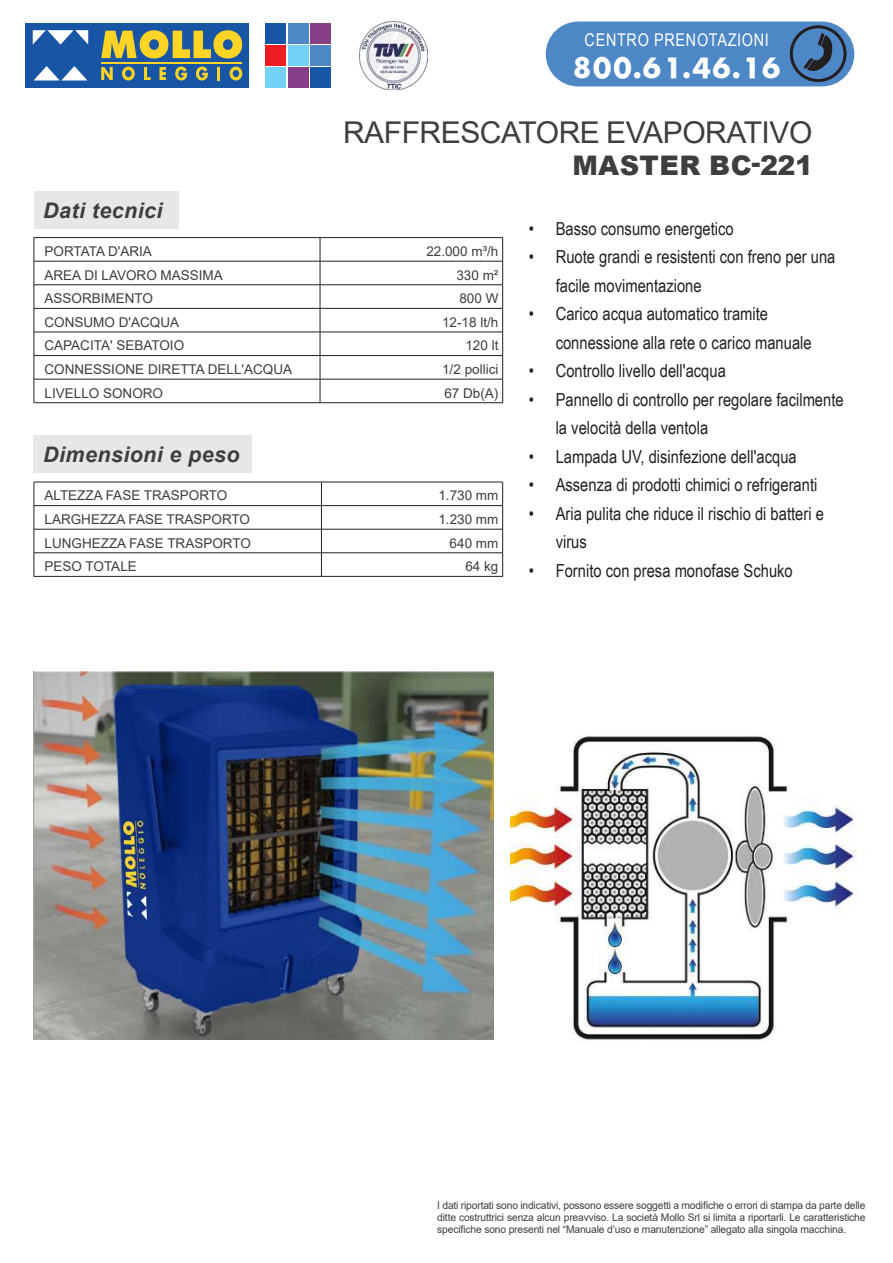
<style>
.page{position:relative;width:893px;height:1263px;background:#fff}
.page>*{position:absolute;margin:0;border:0;box-sizing:border-box;transform-origin:0 0}
.t1{font:30px "Arial";letter-spacing:-.015em;color:#3e3e3f}
.t2{font:27.3px "Futura ICG Bold";color:#fff}
.t3{font:900 27px "Arial";letter-spacing:.015em;color:#3e3e3f}
.t4{font:italic 700 21.45px "Arial";letter-spacing:.02em;color:#3e3e3f}
.t5{font:18px/28.5px "Arial Narrow";color:#231f20}
.t6{font:17.55px "Arial Narrow";letter-spacing:.04em;color:#fff}
.t7{font:13.5px "Arial";color:#3e3e3f}
.t8{font:10.5px/12px "Arial";letter-spacing:-.015em;color:#3e3e3f;text-align:justify}
</style>
<div class="page">
<div style="left:266px;top:23px;width:20px;height:20px;background:#1855a4"></div>
<div style="left:310px;top:67px;width:21px;height:21px;background:#1855a4"></div>
<div style="left:288px;top:23px;width:21px;height:20px;background:#4d87c6"></div>
<div style="left:310px;top:45px;width:21px;height:21px;background:#4d87c6"></div>
<div style="left:310px;top:23px;width:21px;height:20px;background:#843f87"></div>
<div style="left:288px;top:67px;width:21px;height:21px;background:#843f87"></div>
<div style="left:288px;top:45px;width:21px;height:21px;background:#72d1f6"></div>
<div style="left:266px;top:67px;width:20px;height:21px;background:#72d1f6"></div>
<div style="left:266px;top:45px;width:20px;height:21px;background:#ee1d23"></div>
<div style="left:26px;top:23px;width:223px;height:65px;background:#1855a4"></div>
<svg style="left:101px;top:30px;width:141px;height:29px"></svg>
<svg style="left:101px;top:67px;width:12px;height:13px"></svg>
<svg style="left:122px;top:67px;width:13px;height:13px"></svg>
<svg style="left:144px;top:67px;width:7px;height:13px"></svg>
<svg style="left:159px;top:67px;width:7px;height:13px"></svg>
<svg style="left:175px;top:67px;width:12px;height:13px"></svg>
<svg style="left:196px;top:67px;width:12px;height:13px"></svg>
<svg style="left:217px;top:67px;width:3px;height:13px"></svg>
<svg style="left:230px;top:67px;width:12px;height:13px"></svg>
<hr style="left:101px;top:62px;width:141px;height:1px;background:#ffd424">
<svg style="left:34px;top:66px;width:53px;height:14px"></svg>
<svg style="left:33px;top:30px;width:55px;height:15px"></svg>
<img style="left:360px;top:22px;width:67px;height:67px">
<div style="left:34px;top:191px;width:144px;height:38px;background:#e6e7e9"></div>
<div style="left:34px;top:436px;width:218px;height:37px;background:#e6e7e9"></div>
<svg style="left:34px;top:482px;width:469px;height:94px"></svg>
<hr style="left:34px;top:576px;width:287px;height:1px;background:#231f20">
<hr style="left:321px;top:576px;width:182px;height:1px;background:#231f20">
<div style="left:545px;top:21px;width:310px;height:66px;background:#4d87c6;border-radius:33px"></div>
<div style="left:544px;top:20px;width:312px;height:68px;border:1px solid #fff;border-radius:33px"></div>
<svg style="left:803px;top:33px;width:34px;height:43px"></svg>
<div style="left:790px;top:25px;width:56px;height:57px;border:3px solid #231f20;border-radius:50%"></div>
<svg style="left:35px;top:238px;width:285px;height:164px"></svg>
<hr style="left:34px;top:237px;width:286px;height:1px;background:#231f20">
<hr style="left:320px;top:237px;width:183px;height:1px;background:#231f20">
<hr style="left:34px;top:261px;width:286px;height:1px;background:#231f20">
<hr style="left:34px;top:284px;width:286px;height:1px;background:#231f20">
<hr style="left:34px;top:308px;width:286px;height:1px;background:#231f20">
<hr style="left:34px;top:332px;width:286px;height:1px;background:#231f20">
<hr style="left:34px;top:355px;width:286px;height:1px;background:#231f20">
<hr style="left:34px;top:379px;width:286px;height:1px;background:#231f20">
<svg style="left:34px;top:238px;width:1px;height:164px"></svg>
<svg style="left:320px;top:238px;width:183px;height:164px"></svg>
<hr style="left:34px;top:402px;width:286px;height:1px;background:#231f20">
<hr style="left:320px;top:402px;width:183px;height:1px;background:#231f20">
<img style="left:511px;top:735px;width:347px;height:306px">
<img style="left:34px;top:672px;width:460px;height:368px">
<p class="t6" style="left:585px;top:27px;width:186px">CENTRO PRENOTAZIONI</p>
<h2 class="t2" style="left:572px;top:49px;width:211px">800.61.46.16</h2>
<h1 class="t1" style="left:343px;top:112px;width:471px">RAFFRESCATORE EVAPORATIVO</h1>
<p class="t4" style="left:43px;top:196px;width:121px">Dati tecnici</p>
<p class="t7" style="left:45px;top:242px;width:109px">PORTATA D'ARIA</p>
<p class="t7" style="left:426px;top:242px;width:74px">22.000 m³/h</p>
<p class="t7" style="left:45px;top:266px;width:180px">AREA DI LAVORO MASSIMA</p>
<p class="t7" style="left:456px;top:266px;width:44px">330 m²</p>
<p class="t7" style="left:45px;top:289px;width:110px">ASSORBIMENTO</p>
<p class="t7" style="left:459px;top:289px;width:41px">800 W</p>
<p class="t7" style="left:45px;top:313px;width:136px">CONSUMO D'ACQUA</p>
<p class="t7" style="left:442px;top:313px;width:58px">12-18 lt/h</p>
<p class="t7" style="left:45px;top:336px;width:141px">CAPACITA' SEBATOIO</p>
<p class="t7" style="left:465px;top:336px;width:35px">120 lt</p>
<p class="t7" style="left:45px;top:360px;width:249px">CONNESSIONE DIRETTA DELL'ACQUA</p>
<p class="t7" style="left:442px;top:360px;width:58px">1/2 pollici</p>
<p class="t7" style="left:45px;top:383px;width:120px">LIVELLO SONORO</p>
<p class="t7" style="left:444px;top:383px;width:56px">67 Db(A)</p>
<p class="t4" style="left:43px;top:440px;width:198px">Dimensioni e peso</p>
<p class="t7" style="left:45px;top:486px;width:184px">ALTEZZA FASE TRASPORTO</p>
<p class="t7" style="left:438px;top:486px;width:62px">1.730 mm</p>
<p class="t7" style="left:45px;top:510px;width:207px">LARGHEZZA FASE TRASPORTO</p>
<p class="t7" style="left:438px;top:510px;width:62px">1.230 mm</p>
<p class="t7" style="left:45px;top:534px;width:208px">LUNGHEZZA FASE TRASPORTO</p>
<p class="t7" style="left:450px;top:534px;width:50px">640 mm</p>
<p class="t7" style="left:45px;top:557px;width:94px">PESO TOTALE</p>
<p class="t7" style="left:465px;top:557px;width:35px">64 kg</p>
<h3 class="t3" style="left:572px;top:146px;width:242px">MASTER BC-221</h3>
<p class="t5" style="left:529px;top:213px;width:207px">• Basso consumo energetico</p>
<p class="t5" style="left:556px;top:242px;width:281px;text-indent:-27px">• Ruote grandi e resistenti con freno per una facile movimentazione</p>
<p class="t5" style="left:556px;top:299px;width:257px;text-indent:-27px">• Carico acqua automatico tramite connessione alla rete o carico manuale</p>
<p class="t5" style="left:529px;top:356px;width:199px">• Controllo livello dell'acqua</p>
<p class="t5" style="left:556px;top:384px;width:289px;text-indent:-27px">• Pannello di controllo per regolare facilmente la velocità della ventola</p>
<p class="t5" style="left:529px;top:441px;width:270px">• Lampada UV, disinfezione dell'acqua</p>
<p class="t5" style="left:529px;top:470px;width:290px">• Assenza di prodotti chimici o refrigeranti</p>
<p class="t5" style="left:556px;top:498px;width:270px;text-indent:-27px">• Aria pulita che riduce il rischio di batteri e virus</p>
<p class="t5" style="left:529px;top:555px;width:266px">• Fornito con presa monofase Schuko</p>
<p class="t8" style="left:437px;top:1200px;width:430px">I dati riportati sono indicativi, possono essere soggetti a modifiche o errori di stampa da parte delle ditte costruttrici senza alcun preavviso. La società Mollo Srl si limita a riportarli. Le caratteristiche specifiche sono presenti nel “Manuale d’uso e manutenzione” allegato alla singola macchina.</p>
</div>
